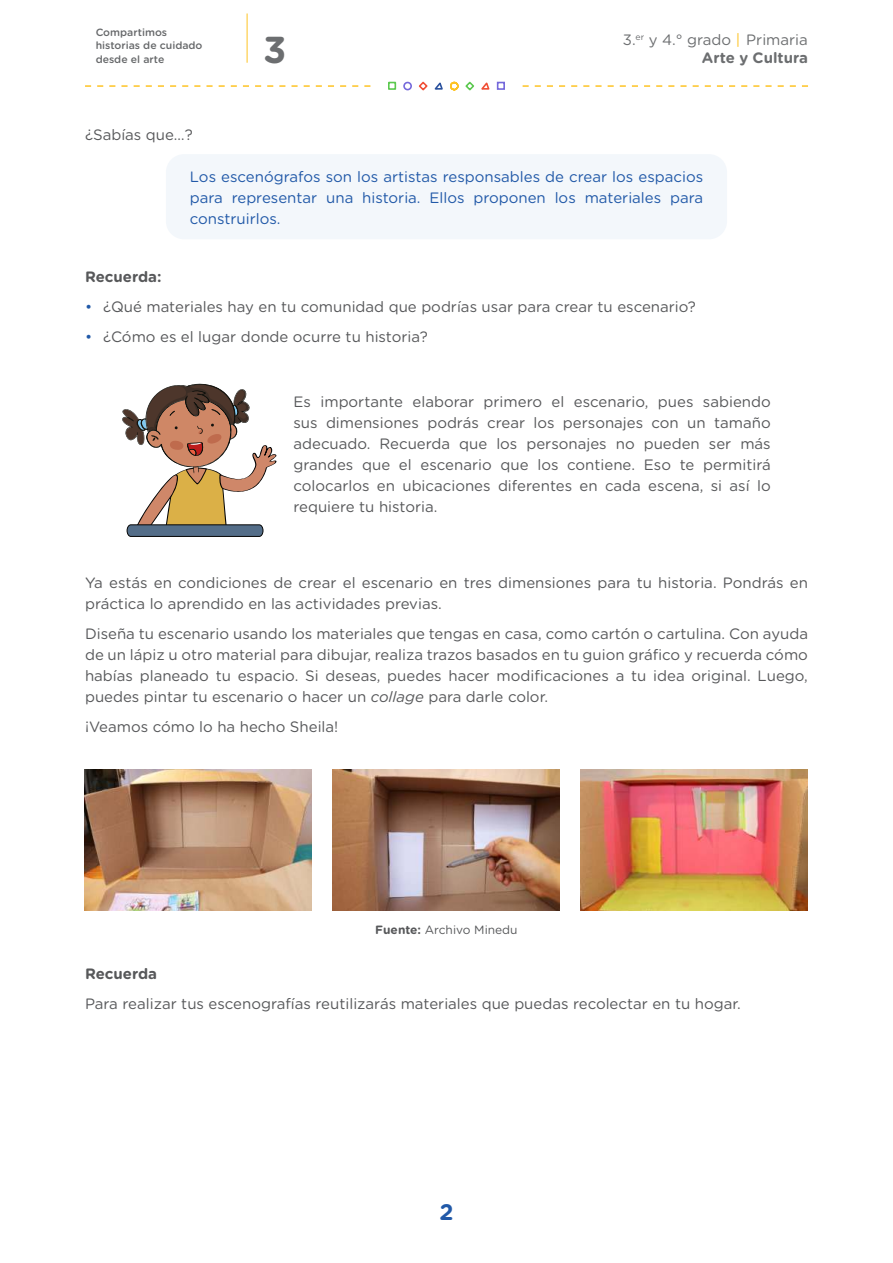
<style>
.page{position:relative;width:893px;height:1263px;background:#fff}
.page>*{position:absolute;margin:0;border:0;box-sizing:border-box;transform-origin:0 0}
.t1{font:700 37.5px "Gotham Rounded";color:#6c6e70}
.t2{font:700 22.5px "Gotham Rounded";color:#2159a8}
.t3{font:15px/21px "Gotham Rounded";color:#57585a;text-align:justify}
.t4{font:15px/21px "Gotham Rounded";color:#2159a8;text-align:justify}
.t5{font:15px/18px "Gotham Rounded";color:#6c6e70;text-align:right}
.t6{font:700 15px "Gotham Rounded";color:#57585a}
.t7{font:12px "Gotham Rounded";color:#57585a}
.t8{font:500 10.5px/13.5px "Gotham Rounded";color:#66686a}
.s1{color:#fec324}
.s2{font-weight:700}
.s3{color:#2159a8}
.s4{font-style:italic}
</style>
<div class="page">
<svg style="left:523px;top:85px;width:285px;height:2px"></svg>
<svg style="left:85px;top:85px;width:285px;height:2px"></svg>
<div style="left:403px;top:82px;width:9px;height:8px;border:2px solid #7569db;border-radius:50%"></div>
<div style="left:388px;top:82px;width:8px;height:8px;border:2px solid #5cc94f"></div>
<div style="left:497px;top:82px;width:8px;height:8px;border:2px solid #7569db"></div>
<svg style="left:418px;top:81px;width:72px;height:10px"></svg>
<hr style="left:247px;top:14px;width:1px;height:49px;background:#fec324">
<img style="left:84px;top:770px;width:227px;height:141px">
<img style="left:332px;top:770px;width:228px;height:141px">
<img style="left:581px;top:770px;width:227px;height:141px">
<div style="left:166px;top:154px;width:561px;height:85px;background:#f3f7fb;border-radius:18px"></div>
<svg style="left:122px;top:383px;width:155px;height:154px"></svg>
<p class="t8" style="left:96px;top:26px;width:108px">Compartimos historias de cuidado desde el arte</p>
<p class="t5" style="left:623px;top:31px;width:186px">3.<sup>er</sup> y 4.° grado <span class="s1">|</span> Primaria<br><span class="s2">Arte y Cultura</span></p>
<h1 class="t1" style="left:263px;top:33px;width:25px">3</h1>
<p class="t3" style="left:85px;top:125px;width:109px">¿Sabías que…?</p>
<p class="t4" style="left:190px;top:167px;width:515px">Los escenógrafos son los artistas responsables de crear los espacios para representar una historia. Ellos proponen los materiales para construirlos.</p>
<p class="t6" style="left:85px;top:270px;width:78px">Recuerda:</p>
<p class="t3" style="left:85px;top:297px;width:612px"><span class="s3">•</span> ¿Qué materiales hay en tu comunidad que podrías usar para crear tu escenario?</p>
<p class="t3" style="left:85px;top:327px;width:344px"><span class="s3">•</span> ¿Cómo es el lugar donde ocurre tu historia?</p>
<p class="t3" style="left:293px;top:392px;width:479px">Es importante elaborar primero el escenario, pues sabiendo sus dimensiones podrás crear los personajes con un tamaño adecuado. Recuerda que los personajes no pueden ser más grandes que el escenario que los contiene. Eso te permitirá colocarlos en ubicaciones diferentes en cada escena, si así lo requiere tu historia.</p>
<p class="t3" style="left:85px;top:573px;width:724px">Ya estás en condiciones de crear el escenario en tres dimensiones para tu historia. Pondrás en práctica lo aprendido en las actividades previas.</p>
<p class="t3" style="left:85px;top:624px;width:724px">Diseña tu escenario usando los materiales que tengas en casa, como cartón o cartulina. Con ayuda de un lápiz u otro material para dibujar, realiza trazos basados en tu guion gráfico y recuerda cómo habías planeado tu espacio. Si deseas, puedes hacer modificaciones a tu idea original. Luego, puedes pintar tu escenario o hacer un <span class="s4">collage</span> para darle color.</p>
<p class="t3" style="left:85px;top:717px;width:255px">¡Veamos cómo lo ha hecho Sheila!</p>
<p class="t7" style="left:375px;top:924px;width:144px"><span class="s2">Fuente:</span> Archivo Minedu</p>
<p class="t6" style="left:85px;top:967px;width:74px">Recuerda</p>
<p class="t3" style="left:85px;top:994px;width:657px">Para realizar tus escenografías reutilizarás materiales que puedas recolectar en tu hogar.</p>
<h2 class="t2" style="left:439px;top:1201px;width:16px">2</h2>
</div>
